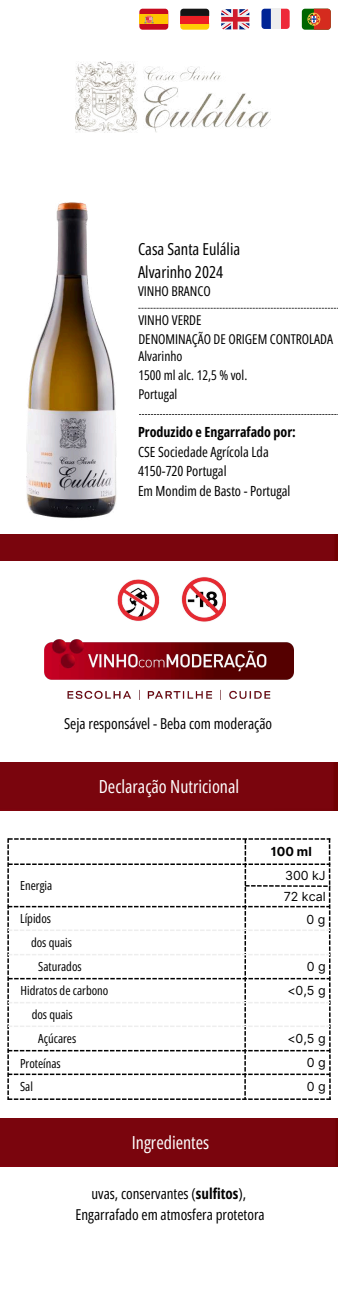
<style>
.page{position:relative;width:338px;height:1313px;background:#fff}
.page>*{position:absolute;margin:0;border:0;box-sizing:border-box;transform-origin:0 0}
.t1{font:18px "Open Sans Condensed";color:#fff}
.t2{font:16.5px/22.9px "Open Sans Condensed";color:#000}
.t3{font:15px/21px "Open Sans Condensed";color:#000;text-align:center}
.t4{font:14px/19.5px "Open Sans Condensed";color:#000}
.t5{font:700 14px "Open Sans Condensed";color:#000}
.t6{font:13.5px/18.8px "Open Sans Condensed";color:#000}
.t7{font:12.5px/24.1px "Open Sans Condensed";color:#000}
.t8{font:12.5px/21.2px "Inter";color:#000}
.t9{font:700 12.5px "Inter";color:#000}
.s1{font-weight:700}
</style>
<div class="page">
<div style="left:139px;top:9px;width:29px;height:21px;background:#c60a1d;border-radius:3px"></div>
<div style="left:139px;top:14px;width:29px;height:10px;background:#ffc400"></div>
<svg style="left:144px;top:15px;width:10px;height:8px"></svg>
<svg style="left:180px;top:23px;width:29px;height:7px"></svg>
<div style="left:180px;top:16px;width:29px;height:7px;background:#ed1f24"></div>
<svg style="left:180px;top:9px;width:29px;height:7px"></svg>
<svg style="left:221px;top:9px;width:28px;height:20px"></svg>
<svg style="left:280px;top:9px;width:9px;height:20px"></svg>
<svg style="left:261px;top:9px;width:9px;height:20px"></svg>
<div style="left:270px;top:9px;width:10px;height:20px;background:#eee"></div>
<div style="left:301px;top:9px;width:29px;height:21px;background:#060;border-radius:3px"></div>
<svg style="left:307px;top:9px;width:23px;height:21px"></svg>
<img style="left:117px;top:577px;width:109px;height:45px">
<img style="left:44px;top:639px;width:249px;height:61px">
<svg style="left:7px;top:838px;width:323px;height:262px"></svg>
<div style="left:0;top:534px;width:338px;height:26px;background:#7a050d"></div>
<img style="left:76px;top:61px;width:194px;height:72px">
<svg style="left:139px;top:414px;width:199px;height:1px"></svg>
<div style="left:0;top:762px;width:338px;height:48px;background:#7a050d"></div>
<div style="left:1px;top:1118px;width:337px;height:48px;background:#7a050d"></div>
<img style="left:26px;top:202px;width:91px;height:317px">
<svg style="left:138px;top:308px;width:200px;height:1px"></svg>
<p class="t2" style="left:138px;top:237px;width:104px">Casa Santa Eulália<br>Alvarinho 2024</p>
<p class="t6" style="left:138px;top:311px;width:196px">VINHO VERDE<br>DENOMINAÇÃO DE ORIGEM CONTROLADA</p>
<p class="t6" style="left:138px;top:282px;width:74px">VINHO BRANCO</p>
<p class="t6" style="left:138px;top:346px;width:46px">Alvarinho</p>
<p class="t6" style="left:138px;top:366px;width:110px">1500 ml alc. 12,5 % vol.<br>Portugal</p>
<p class="t5" style="left:138px;top:422px;width:159px">Produzido e Engarrafado por:</p>
<p class="t4" style="left:138px;top:441px;width:154px">CSE Sociedade Agrícola Lda<br>4150-720 Portugal<br>Em Mondim de Basto - Portugal</p>
<p class="t3" style="left:64px;top:713px;width:209px">Seja responsável - Beba com moderação</p>
<p class="t1" style="left:99px;top:773px;width:142px">Declaração Nutricional</p>
<p class="t9" style="left:271px;top:844px;width:42px">100 ml</p>
<p class="t8" style="left:283px;top:864px;width:44px">300 kJ<br>72 kcal</p>
<p class="t7" style="left:20px;top:873px;width:34px">Energia</p>
<p class="t7" style="left:20px;top:906px;width:32px">Lípidos</p>
<p class="t8" style="left:306px;top:908px;width:20px">0 g</p>
<p class="t7" style="left:38px;top:930px;width:45px;text-indent:-7px">dos quais<br>Saturados</p>
<p class="t8" style="left:306px;top:956px;width:20px">0 g</p>
<p class="t7" style="left:21px;top:978px;width:89px">Hidratos de carbono</p>
<p class="t8" style="left:287px;top:980px;width:40px">&lt;0,5 g</p>
<p class="t7" style="left:32px;top:1002px;width:46px;text-align:center">dos quais<br>Açúcares</p>
<p class="t8" style="left:287px;top:1028px;width:40px">&lt;0,5 g</p>
<p class="t7" style="left:20px;top:1051px;width:42px">Proteínas</p>
<p class="t8" style="left:306px;top:1052px;width:20px">0 g</p>
<p class="t7" style="left:20px;top:1074px;width:14px">Sal</p>
<p class="t8" style="left:306px;top:1076px;width:20px">0 g</p>
<p class="t1" style="left:132px;top:1129px;width:79px">Ingredientes</p>
<p class="t3" style="left:75px;top:1183px;width:190px">uvas, conservantes (<span class="s1">sulfitos</span>),<br>Engarrafado em atmosfera protetora</p>
</div>
